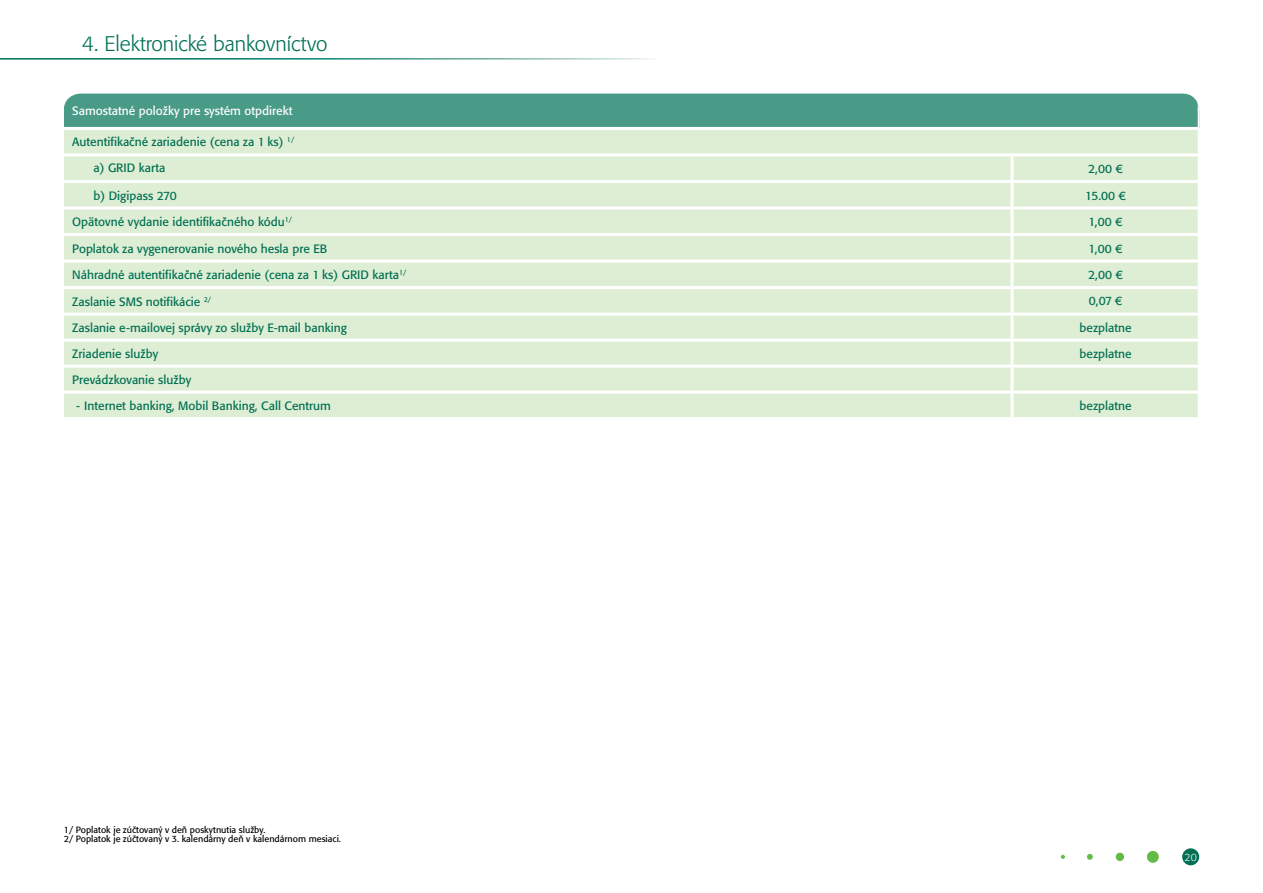
<style>
.page{position:relative;width:1263px;height:893px;background:#fff}
.page>*{position:absolute;margin:0;border:0;box-sizing:border-box;transform-origin:0 0}
.t1{font:300 21px "Formata CE";color:#006f53}
.t2{font:12px/26px "Formata CE";color:#006f53}
.t3{font:12px "Formata CE";color:#fff}
.t4{font:300 10.5px "Formata CE";color:#fff}
.t5{font:9px/9px "Formata CE";color:#000}
</style>
<div class="page">
<div style="left:1182px;top:848px;width:17px;height:17px;background:#006f53;border-radius:50%"></div>
<div style="left:1147px;top:851px;width:12px;height:12px;background:#62bb46;border-radius:50%"></div>
<div style="left:1116px;top:853px;width:8px;height:8px;background:#62bb46;border-radius:50%"></div>
<svg style="left:1087px;top:854px;width:6px;height:6px"></svg>
<svg style="left:1061px;top:855px;width:4px;height:4px"></svg>
<div style="left:64px;top:94px;width:1135px;height:34px;background:#4a9a88"></div>
<div style="left:64px;top:130px;width:1134px;height:287px;background:#deeed4"></div>
<hr style="left:1198px;top:94px;width:1px;height:33px;background:#fff">
<hr style="left:64px;top:127px;width:948px;height:3px;background:#fff">
<hr style="left:1012px;top:127px;width:187px;height:3px;background:#fff">
<hr style="left:64px;top:153px;width:948px;height:3px;background:#fff">
<hr style="left:1010px;top:156px;width:3px;height:24px;background:#fff">
<hr style="left:1012px;top:153px;width:187px;height:3px;background:#fff">
<hr style="left:64px;top:180px;width:948px;height:3px;background:#fff">
<hr style="left:1010px;top:183px;width:3px;height:23px;background:#fff">
<hr style="left:1012px;top:180px;width:187px;height:3px;background:#fff">
<hr style="left:64px;top:206px;width:948px;height:3px;background:#fff">
<hr style="left:1010px;top:209px;width:3px;height:24px;background:#fff">
<hr style="left:1012px;top:206px;width:187px;height:3px;background:#fff">
<hr style="left:64px;top:233px;width:948px;height:3px;background:#fff">
<hr style="left:1010px;top:236px;width:3px;height:24px;background:#fff">
<hr style="left:1010px;top:263px;width:3px;height:23px;background:#fff">
<hr style="left:1012px;top:233px;width:187px;height:3px;background:#fff">
<hr style="left:64px;top:260px;width:948px;height:3px;background:#fff">
<hr style="left:64px;top:286px;width:948px;height:3px;background:#fff">
<hr style="left:1010px;top:289px;width:3px;height:24px;background:#fff">
<hr style="left:1012px;top:260px;width:187px;height:3px;background:#fff">
<hr style="left:1012px;top:286px;width:187px;height:3px;background:#fff">
<hr style="left:64px;top:313px;width:948px;height:3px;background:#fff">
<hr style="left:1010px;top:316px;width:3px;height:23px;background:#fff">
<hr style="left:1012px;top:313px;width:187px;height:3px;background:#fff">
<hr style="left:64px;top:339px;width:948px;height:3px;background:#fff">
<hr style="left:1010px;top:342px;width:3px;height:23px;background:#fff">
<hr style="left:1012px;top:339px;width:187px;height:3px;background:#fff">
<hr style="left:64px;top:365px;width:948px;height:3px;background:#fff">
<hr style="left:1010px;top:368px;width:3px;height:23px;background:#fff">
<hr style="left:1012px;top:365px;width:187px;height:3px;background:#fff">
<hr style="left:64px;top:391px;width:948px;height:3px;background:#fff">
<hr style="left:1010px;top:394px;width:3px;height:23px;background:#fff">
<svg style="left:1198px;top:153px;width:1px;height:238px"></svg>
<hr style="left:1012px;top:391px;width:187px;height:3px;background:#fff">
<h1 class="t1" style="left:82px;top:31px;width:247px">4. Elektronické bankovníctvo</h1>
<p class="t3" style="left:72px;top:104px;width:222px">Samostatné položky pre systém otpdirekt</p>
<p class="t2" style="left:94px;top:129px;width:202px;text-indent:-21px">Autentifikačné zariadenie (cena za 1 ks) <sup>1/ </sup>a) GRID karta</p>
<p class="t2" style="left:1088px;top:156px;width:36px">2,00 €</p>
<p class="t2" style="left:94px;top:182px;width:85px">b) Digipass 270</p>
<p class="t2" style="left:1085px;top:182px;width:42px">15.00 €</p>
<p class="t2" style="left:72px;top:209px;width:221px">Opätovné vydanie identifikačného kódu<sup>1/</sup></p>
<p class="t2" style="left:1088px;top:208px;width:36px">1,00 €</p>
<p class="t2" style="left:72px;top:235px;width:257px">Poplatok za vygenerovanie nového hesla pre EB</p>
<p class="t2" style="left:1088px;top:235px;width:36px">1,00 €</p>
<p class="t2" style="left:72px;top:262px;width:336px">Náhradné autentifikačné zariadenie (cena za 1 ks) GRID karta<sup>1/</sup></p>
<p class="t2" style="left:1088px;top:261px;width:36px">2,00 €</p>
<p class="t2" style="left:72px;top:288px;width:140px">Zaslanie SMS notifikácie <sup>2/</sup></p>
<p class="t2" style="left:1089px;top:288px;width:35px">0,07 €</p>
<p class="t2" style="left:72px;top:314px;width:276px">Zaslanie e-mailovej správy zo služby E-mail banking</p>
<p class="t2" style="left:1079px;top:314px;width:54px">bezplatne</p>
<p class="t2" style="left:72px;top:340px;width:87px">Zriadenie služby</p>
<p class="t2" style="left:1079px;top:340px;width:54px">bezplatne</p>
<p class="t2" style="left:72px;top:366px;width:120px">Prevádzkovanie služby</p>
<p class="t2" style="left:76px;top:393px;width:256px">- Internet banking, Mobil Banking, Call Centrum</p>
<p class="t2" style="left:1079px;top:392px;width:54px">bezplatne</p>
<p class="t5" style="left:64px;top:825px;width:279px">1/ Poplatok je zúčtovaný v deň poskytnutia služby.<br>2/ Poplatok je zúčtovaný v 3. kalendárny deň v kalendárnom mesiaci.</p>
<p class="t4" style="left:1184px;top:851px;width:14px">20</p>
</div>
